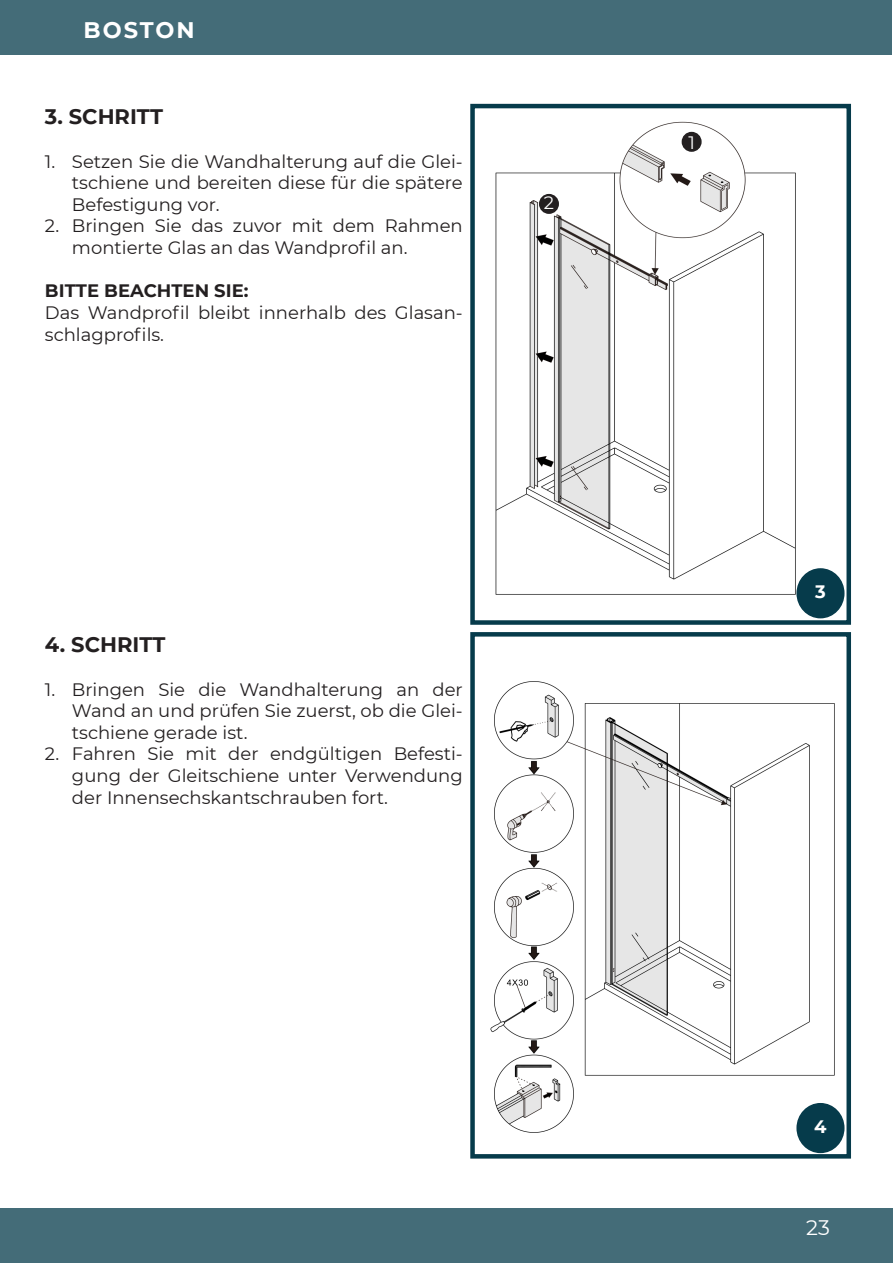
<style>
.page{position:relative;width:893px;height:1263px;background:#fff}
.page>*{position:absolute;margin:0;border:0;box-sizing:border-box;transform-origin:0 0}
.t1{font:700 22.5px "Montserrat";letter-spacing:.09em;color:#fff}
.t2{font:700 21px "Montserrat";color:#231f20}
.t3{font:21px "Montserrat";color:#fff}
.t4{font:18px/21.6px "Montserrat";color:#231f20;text-align:justify}
.t5{font:700 18px "Montserrat";color:#231f20}
.t6{font:700 18px "Montserrat";color:#fff}
.t7{font:18px "Montserrat";color:#fff}
</style>
<div class="page">
<hr style="left:0;top:1209px;width:1px;height:54px;background:#063b4b">
<div style="left:0;top:0;width:892px;height:54px;background:#446c78"></div>
<div style="left:1px;top:1209px;width:892px;height:54px;background:#446c78"></div>
<img style="left:495px;top:121px;width:335px;height:498px">
<div style="left:470px;top:104px;width:381px;height:521px;border:4px solid #063b4b"></div>
<img style="left:490px;top:681px;width:355px;height:463px">
<div style="left:470px;top:632px;width:381px;height:526px;border:4px solid #063b4b"></div>
<div style="left:797px;top:569px;width:47px;height:49px;background:#063b4b;border-radius:50%"></div>
<div style="left:796px;top:568px;width:48px;height:50px;border:2px solid #063b4b;border-radius:50%"></div>
<div style="left:797px;top:1104px;width:47px;height:48px;background:#063b4b;border-radius:50%"></div>
<div style="left:796px;top:1103px;width:48px;height:50px;border:2px solid #063b4b;border-radius:50%"></div>
<div style="left:682px;top:133px;width:19px;height:18px;background:#231f20;border-radius:50%"></div>
<div style="left:682px;top:132px;width:20px;height:20px;border:2px solid #231f20;border-radius:50%"></div>
<div style="left:540px;top:195px;width:18px;height:18px;background:#231f20;border-radius:50%"></div>
<div style="left:539px;top:194px;width:20px;height:20px;border:2px solid #231f20;border-radius:50%"></div>
<p class="t1" style="left:83px;top:14px;width:113px">BOSTON</p>
<p class="t2" style="left:45px;top:102px;width:120px">3. SCHRITT</p>
<p class="t4" style="left:72px;top:150px;width:392px;text-indent:-27px">1. Setzen Sie die Wandhalterung auf die Glei&shy;tschiene und bereiten diese für die spätere Befestigung vor.</p>
<p class="t4" style="left:72px;top:215px;width:392px;text-indent:-27px">2. Bringen Sie das zuvor mit dem Rahmen montierte Glas an das Wandprofil an.</p>
<p class="t5" style="left:45px;top:278px;width:205px">BITTE BEACHTEN SIE:</p>
<p class="t4" style="left:45px;top:301px;width:419px">Das Wandprofil bleibt innerhalb des Glasan&shy;schlagprofils.</p>
<p class="t7" style="left:544px;top:190px;width:12px">2</p>
<p class="t2" style="left:45px;top:630px;width:122px">4. SCHRITT</p>
<p class="t4" style="left:72px;top:678px;width:392px;text-indent:-27px">1. Bringen Sie die Wandhalterung an der Wand an und prüfen Sie zuerst, ob die Glei&shy;tschiene gerade ist.</p>
<p class="t4" style="left:72px;top:743px;width:392px;text-indent:-27px">2. Fahren Sie mit der endgültigen Befesti&shy;gung der Gleitschiene unter Verwendung der Innensechskantschrauben fort.</p>
<p class="t7" style="left:688px;top:130px;width:8px">1</p>
<p class="t6" style="left:815px;top:578px;width:12px">3</p>
<p class="t6" style="left:814px;top:1113px;width:14px">4</p>
<p class="t3" style="left:806px;top:1213px;width:25px">23</p>
</div>
